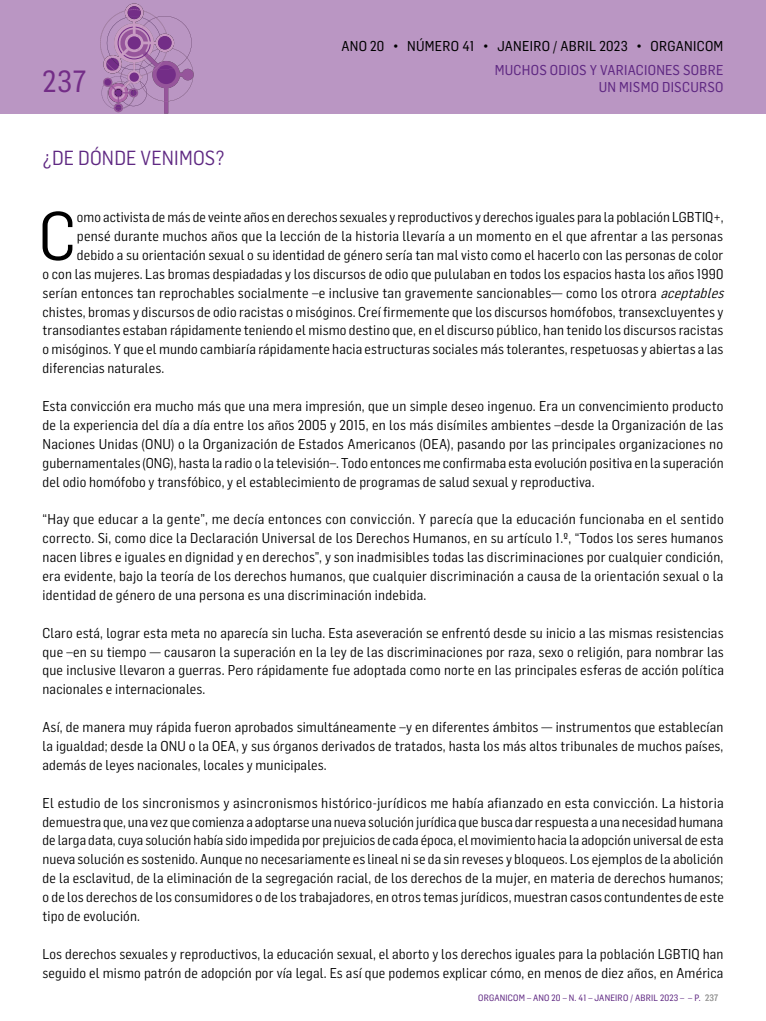
<style>
.page{position:relative;width:766px;height:1021px;background:#fff}
.page>*{position:absolute;margin:0;border:0;box-sizing:border-box;transform-origin:0 0}
.t1{font:67px "Flama Semicondensed";color:#000}
.t2{font:30px "Flama Semicondensed Basic";color:#732d87}
.t3{font:20px "Flama Semicondensed";letter-spacing:.01em;color:#5f2882}
.t4{font:14px/18.9px "Flama Semicondensed";letter-spacing:.01em;color:#000;text-align:justify}
.t5{font:14px/16.8px "Flama Semicondensed Basic";letter-spacing:.02em;color:#5f2882;text-align:right}
.t6{font:14px "Flama Semicondensed Basic";letter-spacing:.02em;color:#000}
.t7{font:9px "Flama Semicondensed Basic";letter-spacing:.02em;color:#5f2882}
.s1{font-style:italic}
.s2{color:#9d9d9c}
</style>
<div class="page">
<div style="left:0;top:0;width:765px;height:113px;background:#ba96c3"></div>
<svg style="left:100px;top:3px;width:93px;height:110px"></svg>
<div style="left:158px;top:36px;width:14px;height:14px;background:#732d87;border-radius:50%"></div>
<div style="left:104px;top:79px;width:7px;height:7px;background:#732d87;border-radius:3px"></div>
<div style="left:128px;top:36px;width:13px;height:13px;background:#732d87;border-radius:50%"></div>
<div style="left:115px;top:89px;width:7px;height:7px;background:#732d87;border-radius:3px"></div>
<div style="left:129px;top:72px;width:10px;height:10px;background:#732d87;border-radius:5px"></div>
<h2 class="t2" style="left:43px;top:62px;width:46px">237</h2>
<h3 class="t3" style="left:43px;top:145px;width:184px">¿DE DÓNDE VENIMOS?</h3>
<p class="t6" style="left:341px;top:37px;width:383px">ANO 20 • NÚMERO 41 • JANEIRO / ABRIL 2023 • ORGANICOM</p>
<p class="t5" style="left:494px;top:61px;width:230px">MUCHOS ODIOS Y VARIACIONES SOBRE<br>UN MISMO DISCURSO</p>
<h1 class="t1" style="left:39px;top:193px;width:39px">C</h1>
<p class="t4" style="left:77px;top:207px;width:648px">omo activista de más de veinte años en derechos sexuales y reproductivos y derechos iguales para la población LGBTIQ+,</p>
<p class="t4" style="left:77px;top:226px;width:647px">pensé durante muchos años que la lección de la historia llevaría a un momento en el que afrentar a las personas</p>
<p class="t4" style="left:77px;top:245px;width:647px">debido a su orientación sexual o su identidad de género sería tan mal visto como el hacerlo con las personas de color</p>
<p class="t4" style="left:43px;top:264px;width:682px">o con las mujeres. Las bromas despiadadas y los discursos de odio que pululaban en todos los espacios hasta los años 1990</p>
<p class="t4" style="left:43px;top:282px;width:686px">serían entonces tan reprochables socialmente –e inclusive tan gravemente sancionables— como los otrora <span class="s1">aceptables</span></p>
<p class="t4" style="left:43px;top:301px;width:682px">chistes, bromas y discursos de odio racistas o misóginos. Creí firmemente que los discursos homófobos, transexcluyentes y</p>
<p class="t4" style="left:43px;top:320px;width:682px">transodiantes estaban rápidamente teniendo el mismo destino que, en el discurso público, han tenido los discursos racistas</p>
<p class="t4" style="left:43px;top:339px;width:682px">o misóginos. Y que el mundo cambiaría rápidamente hacia estructuras sociales más tolerantes, respetuosas y abiertas a las</p>
<p class="t4" style="left:43px;top:358px;width:123px">diferencias naturales.</p>
<p class="t4" style="left:43px;top:396px;width:682px">Esta convicción era mucho más que una mera impresión, que un simple deseo ingenuo. Era un convencimiento producto de la experiencia del día a día entre los años 2005 y 2015, en los más disímiles ambientes –desde la Organización de las Naciones Unidas (ONU) o la Organización de Estados Americanos (OEA), pasando por las principales organizaciones no gubernamentales (ONG), hasta la radio o la televisión–. Todo entonces me confirmaba esta evolución positiva en la superación del odio homófobo y transfóbico, y el establecimiento de programas de salud sexual y reproductiva.</p>
<p class="t4" style="left:43px;top:509px;width:682px">“Hay que educar a la gente”, me decía entonces con convicción. Y parecía que la educación funcionaba en el sentido correcto. Si, como dice la Declaración Universal de los Derechos Humanos, en su artículo 1.º, “Todos los seres humanos nacen libres e iguales en dignidad y en derechos”, y son inadmisibles todas las discriminaciones por cualquier condición, era evidente, bajo la teoría de los derechos humanos, que cualquier discriminación a causa de la orientación sexual o la identidad de género de una persona es una discriminación indebida.</p>
<p class="t4" style="left:43px;top:622px;width:682px">Claro está, lograr esta meta no aparecía sin lucha. Esta aseveración se enfrentó desde su inicio a las mismas resistencias que –en su tiempo — causaron la superación en la ley de las discriminaciones por raza, sexo o religión, para nombrar las que inclusive llevaron a guerras. Pero rápidamente fue adoptada como norte en las principales esferas de acción política nacionales e internacionales.</p>
<p class="t4" style="left:43px;top:717px;width:682px">Así, de manera muy rápida fueron aprobados simultáneamente –y en diferentes ámbitos — instrumentos que establecían la igualdad; desde la ONU o la OEA, y sus órganos derivados de tratados, hasta los más altos tribunales de muchos países, además de leyes nacionales, locales y municipales.</p>
<p class="t4" style="left:43px;top:792px;width:682px">El estudio de los sincronismos y asincronismos histórico-jurídicos me había afianzado en esta convicción. La historia demuestra que, una vez que comienza a adoptarse una nueva solución jurídica que busca dar respuesta a una necesidad humana de larga data, cuya solución había sido impedida por prejuicios de cada época, el movimiento hacia la adopción universal de esta nueva solución es sostenido. Aunque no necesariamente es lineal ni se da sin reveses y bloqueos. Los ejemplos de la abolición de la esclavitud, de la eliminación de la segregación racial, de los derechos de la mujer, en materia de derechos humanos; o de los derechos de los consumidores o de los trabajadores, en otros temas jurídicos, muestran casos contundentes de este tipo de evolución.</p>
<p class="t4" style="left:43px;top:943px;width:682px">Los derechos sexuales y reproductivos, la educación sexual, el aborto y los derechos iguales para la población LGBTIQ han seguido el mismo patrón de adopción por vía legal. Es así que podemos explicar cómo, en menos de diez años, en América</p>
<p class="t7" style="left:478px;top:992px;width:241px">ORGANICOM – ANO 20 – N. 41 – JANEIRO / ABRIL 2023 – – P. <span class="s2">237</span></p>
</div>
